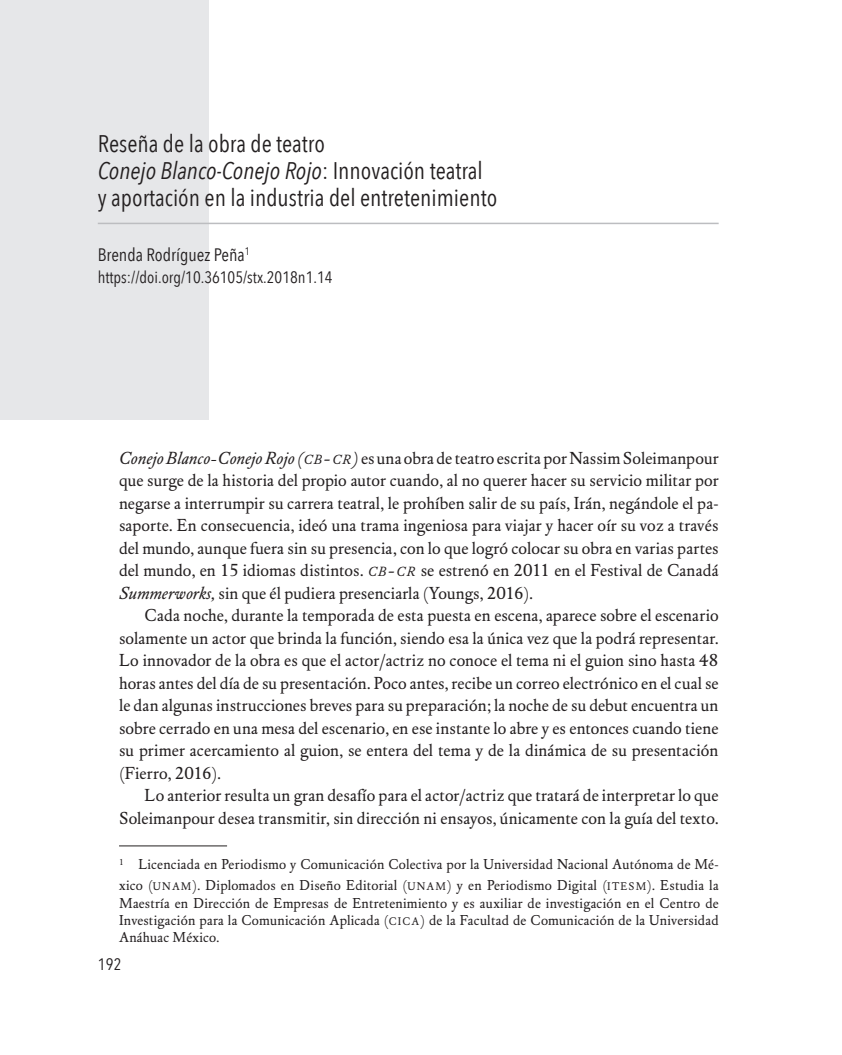
<style>
.page{position:relative;width:842px;height:1055px;background:#fff}
.page>*{position:absolute;margin:0;border:0;box-sizing:border-box;transform-origin:0 0}
.tit_1{font:24px/27px "Avenir Next Condensed";color:#231f20}
.autor{font:18px "Avenir Next Condensed";color:#231f20}
.Prim_parr{font:17.25px/22.5px "DTL Elzevir T";letter-spacing:.015em;color:#231f20;text-align:justify}
.autor-2{font:16.5px "Avenir Next Condensed";color:#231f20}
.footnote{font:14.25px/17.2px "DTL Elzevir T";letter-spacing:.02em;color:#231f20}
.s1{font-style:italic}
.s2{font-style:italic;font-size:13.2px}
.s3{font-style:italic;font-size:18.75px}
.s4{font-size:10.95px}
</style>
<div class="page">
<div style="left:0;top:0;width:208px;height:419px;background:#e6e7e9"></div>
<hr style="left:119px;top:845px;width:108px;height:1px;background:#231f20">
<hr style="left:98px;top:223px;width:621px;height:1px;background:#bcbdc0">
<p class="tit_1" style="left:98px;top:129px;width:401px">Reseña de la obra de teatro<br><span class="s1">Conejo Blanco-Conejo Rojo</span>: Innovación teatral y aportación en la industria del entretenimiento</p>
<p class="autor" style="left:98px;top:239px;width:154px">Brenda Rodríguez Peña<sup>1</sup></p>
<p class="autor-2" style="left:98px;top:263px;width:236px">https://doi.org/10.36105/stx.2018n1.14</p>
<p class="Prim_parr" style="left:119px;top:446px;width:601px"><span class="s1">Conejo Blanco-Conejo Rojo (</span><span class="s2">CB</span><span class="s3">-</span><span class="s2">CR</span><span class="s1">)</span> es una obra de teatro escrita por Nassim Soleimanpour que surge de la historia del propio autor cuando, al no querer hacer su servicio militar por negarse a interrumpir su carrera teatral, le prohíben salir de su país, Irán, negándole el pa&shy;saporte. En consecuencia, ideó una trama ingeniosa para viajar y hacer oír su voz a través del mundo, aunque fuera sin su presencia, con lo que logró colocar su obra en varias partes del mundo, en 15 idiomas distintos. <span class="s2">CB</span><span class="s3">-</span><span class="s2">CR</span> se estrenó en 2011 en el Festival de Canadá <span class="s1">Summerworks,</span> sin que él pudiera presenciarla (Youngs, 2016).</p>
<p class="Prim_parr" style="left:119px;top:604px;width:601px;text-indent:26px">Cada noche, durante la temporada de esta puesta en escena, aparece sobre el escenario solamente un actor que brinda la función, siendo esa la única vez que la podrá representar.<br>Lo innovador de la obra es que el actor/actriz no conoce el tema ni el guion sino hasta 48 horas antes del día de su presentación. Poco antes, recibe un correo electrónico en el cual se le dan algunas instrucciones breves para su preparación; la noche de su debut encuentra un sobre cerrado en una mesa del escenario, en ese instante lo abre y es entonces cuando tiene su primer acercamiento al guion, se entera del tema y de la dinámica de su presentación (Fierro, 2016).</p>
<p class="Prim_parr" style="left:119px;top:784px;width:601px;text-align:right">Lo anterior resulta un gran desafío para el actor/actriz que tratará de interpretar lo que<br>Soleimanpour desea transmitir, sin dirección ni ensayos, únicamente con la guía del texto.</p>
<p class="footnote" style="left:119px;top:854px;width:601px;line-height:21px"><sup>1</sup> Licenciada en Periodismo y Comunicación Colectiva por la Universidad Nacional Autónoma de Mé&shy;xico (<span class="s4">UNAM</span>). Diplomados en Diseño Editorial (<span class="s4">UNAM</span>) y en Periodismo Digital (<span class="s4">ITESM</span>). Estudia la</p>
<p class="footnote" style="left:119px;top:894px;width:601px;text-align:justify">Maestría en Dirección de Empresas de Entretenimiento y es auxiliar de investigación en el Centro de Investigación para la Comunicación Aplicada (<span class="s4">CICA</span>) de la Facultad de Comunicación de la Universidad Anáhuac México.</p>
<p class="autor-2" style="left:98px;top:949px;width:25px">192</p>
</div>
